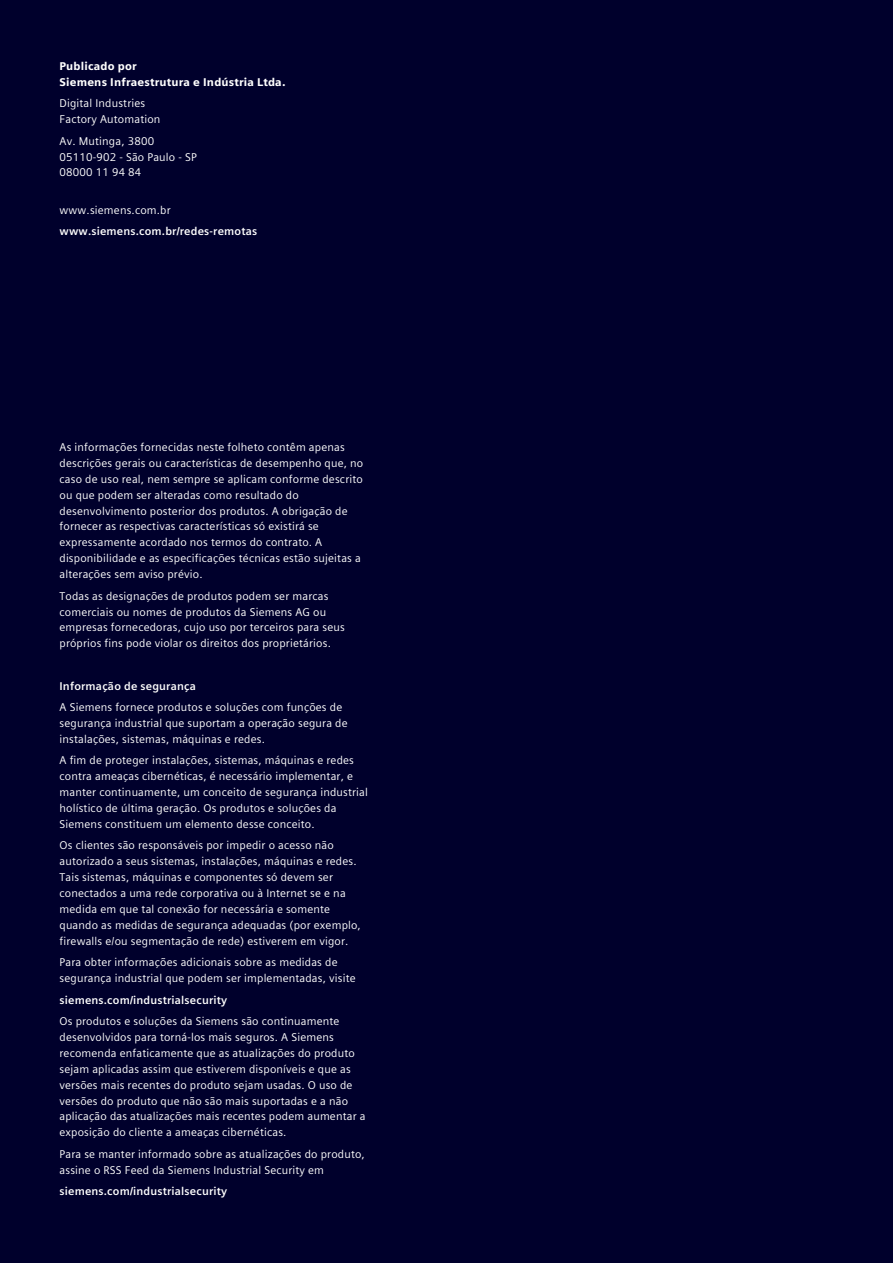
<style>
.page{position:relative;width:893px;height:1263px;background:#00002c}
.page>*{position:absolute;margin:0;border:0;box-sizing:border-box;transform-origin:0 0}
.t1{font:11.25px/15.9px "Siemens Sans";letter-spacing:.015em;color:#fff}
.t2{font:700 11.25px "Siemens Sans";letter-spacing:.015em;color:#fff}
.t3{font:900 11.25px/15.9px "Siemens Sans";letter-spacing:.015em;color:#fff}
</style>
<div class="page">
<p class="t3" style="left:60px;top:58px;width:228px">Publicado por<br>Siemens Infraestrutura e Indústria Ltda.</p>
<p class="t1" style="left:60px;top:96px;width:102px">Digital Industries<br>Factory Automation</p>
<p class="t1" style="left:60px;top:133px;width:139px">Av. Mutinga, 3800<br>05110-902 - São Paulo - SP<br>08000 11 94 84</p>
<p class="t1" style="left:60px;top:202px;width:113px">www.siemens.com.br</p>
<p class="t2" style="left:60px;top:225px;width:199px">www.siemens.com.br/redes-remotas</p>
<p class="t1" style="left:60px;top:439px;width:305px">As informações fornecidas neste folheto contêm apenas descrições gerais ou características de desempenho que, no caso de uso real, nem sempre se aplicam conforme descrito ou que podem ser alteradas como resultado do desenvolvimento posterior dos produtos. A obrigação de fornecer as respectivas características só existirá se expressamente acordado nos termos do contrato. A disponibilidade e as especificações técnicas estão sujeitas a alterações sem aviso prévio.</p>
<p class="t1" style="left:60px;top:588px;width:287px">Todas as designações de produtos podem ser marcas comerciais ou nomes de produtos da Siemens AG ou empresas fornecedoras, cujo uso por terceiros para seus próprios fins pode violar os direitos dos proprietários.</p>
<p class="t2" style="left:60px;top:680px;width:138px">Informação de segurança</p>
<p class="t1" style="left:60px;top:699px;width:290px">A Siemens fornece produtos e soluções com funções de segurança industrial que suportam a operação segura de instalações, sistemas, máquinas e redes.</p>
<p class="t1" style="left:60px;top:752px;width:310px">A fim de proteger instalações, sistemas, máquinas e redes contra ameaças cibernéticas, é necessário implementar, e manter continuamente, um conceito de segurança industrial holístico de última geração. Os produtos e soluções da Siemens constituem um elemento desse conceito.</p>
<p class="t1" style="left:60px;top:838px;width:303px">Os clientes são responsáveis por impedir o acesso não autorizado a seus sistemas, instalações, máquinas e redes.<br>Tais sistemas, máquinas e componentes só devem ser conectados a uma rede corporativa ou à Internet se e na medida em que tal conexão for necessária e somente quando as medidas de segurança adequadas (por exemplo, firewalls e/ou segmentação de rede) estiverem em vigor.</p>
<p class="t1" style="left:60px;top:954px;width:298px">Para obter informações adicionais sobre as medidas de segurança industrial que podem ser implementadas, visite</p>
<p class="t2" style="left:60px;top:993px;width:169px">siemens.com/industrialsecurity</p>
<p class="t1" style="left:60px;top:1013px;width:308px">Os produtos e soluções da Siemens são continuamente desenvolvidos para torná-los mais seguros. A Siemens recomenda enfaticamente que as atualizações do produto sejam aplicadas assim que estiverem disponíveis e que as versões mais recentes do produto sejam usadas. O uso de versões do produto que não são mais suportadas e a não aplicação das atualizações mais recentes podem aumentar a exposição do cliente a ameaças cibernéticas.</p>
<p class="t1" style="left:60px;top:1146px;width:307px">Para se manter informado sobre as atualizações do produto, assine o RSS Feed da Siemens Industrial Security em</p>
<p class="t2" style="left:60px;top:1184px;width:169px">siemens.com/industrialsecurity</p>
</div>
